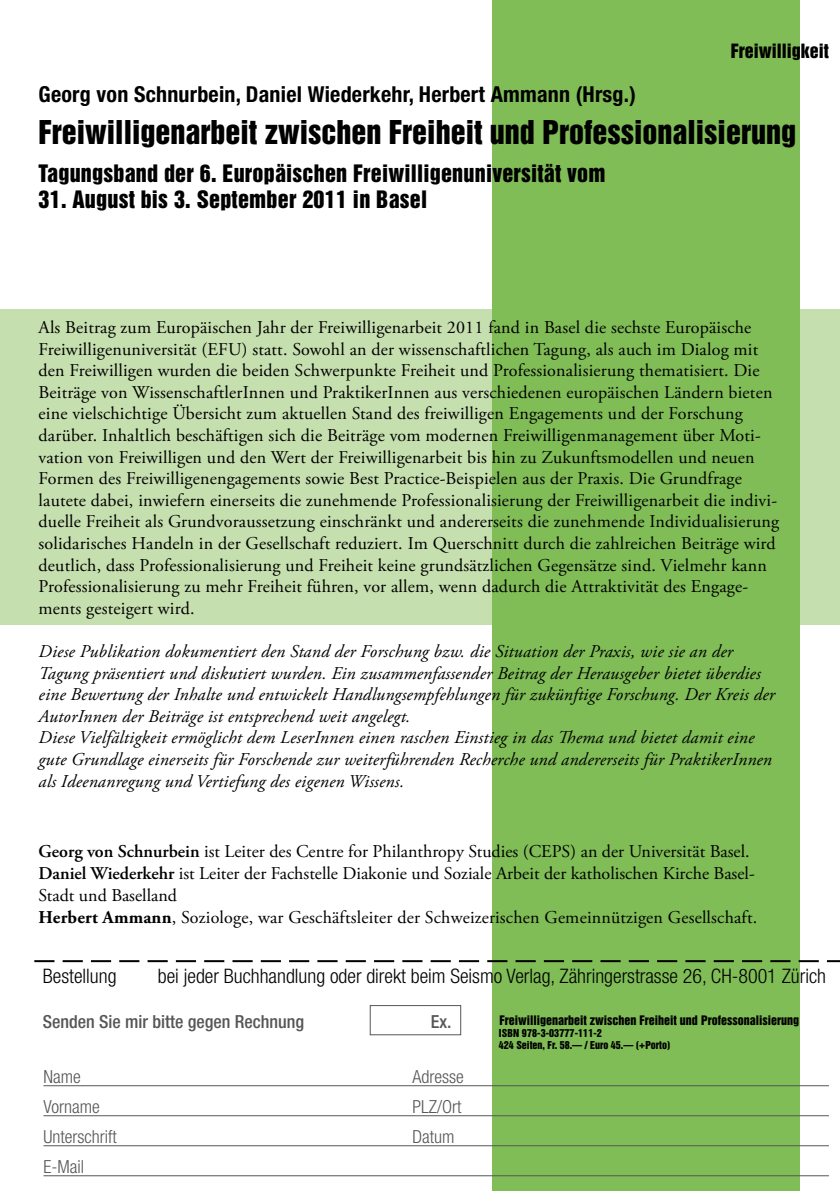
<style>
.page{position:relative;width:840px;height:1191px;background:#fff}
.page>*{position:absolute;margin:0;border:0;box-sizing:border-box;transform-origin:0 0}
.t1{font:30px "Helvetica Inserat";color:#000}
.t2{font:22px "Helvetica Inserat";letter-spacing:.01em;color:#000}
.t3{font:700 condensed 22px "Helvetica Neue";letter-spacing:.01em;color:#000}
.t4{font:300 condensed 20px "Helvetica Neue";color:#000}
.t5{font:18px/21.6px "Adobe Garamond Pro";letter-spacing:.01em;color:#000}
.t6{font:italic 18px/21.6px "Adobe Garamond Pro";letter-spacing:.01em;color:#000}
.t7{font:300 condensed 18px "Helvetica Neue";color:#565655}
.t8{font:500 condensed 18px "Helvetica Neue";color:#565655}
.t9{font:18px "Helvetica Inserat";color:#000}
.t10{font:12px "Helvetica Inserat";color:#000}
.t11{font:10px/12px "Helvetica Inserat";color:#000}
.s1{font-weight:600}
.s2{font-weight:700}
</style>
<div class="page">
<div style="left:0;top:309px;width:839px;height:315px;background:#c6dfaf"></div>
<div style="left:492px;top:0;width:307px;height:1191px;background:#80bd56"></div>
<hr style="left:43px;top:1085px;width:785px;height:1px;background:#565655">
<hr style="left:43px;top:1115px;width:785px;height:1px;background:#565655">
<hr style="left:43px;top:1145px;width:785px;height:1px;background:#565655">
<hr style="left:43px;top:1175px;width:785px;height:1px;background:#565655">
<div style="left:369px;top:1005px;width:92px;height:30px;border:1px solid #565655"></div>
<svg style="left:34px;top:960px;width:805px;height:2px"></svg>
<p class="t9" style="left:730px;top:40px;width:100px">Freiwilligkeit</p>
<p class="t3" style="left:39px;top:81px;width:598px">Georg von Schnurbein, Daniel Wiederkehr, Herbert Ammann (Hrsg.)</p>
<h1 class="t1" style="left:39px;top:114px;width:758px">Freiwilligenarbeit zwischen Freiheit und Professionalisierung</h1>
<p class="t2" style="left:39px;top:160px;width:568px">Tagungsband der 6. Europäischen Freiwilligenuniversität vom</p>
<p class="t2" style="left:39px;top:186px;width:390px">31. August bis 3. September 2011 in Basel</p>
<p class="t5" style="left:39px;top:317px;width:741px">Als Beitrag zum Europäischen Jahr der Freiwilligenarbeit 2011 fand in Basel die sechste Europäische Freiwilligenuniversität (EFU) statt. Sowohl an der wissenschaftlichen Tagung, als auch im Dialog mit den Freiwilligen wurden die beiden Schwerpunkte Freiheit und Professionalisierung thematisiert. Die Beiträge von WissenschaftlerInnen und PraktikerInnen aus verschiedenen europäischen Ländern bieten eine vielschichtige Übersicht zum aktuellen Stand des freiwilligen Engagements und der Forschung darüber. Inhaltlich beschäftigen sich die Beiträge vom modernen Freiwilligenmanagement über Moti&shy;vation von Freiwilligen und den Wert der Freiwilligenarbeit bis hin zu Zukunftsmodellen und neuen Formen des Freiwilligenengagements sowie Best Practice-Beispielen aus der Praxis. Die Grundfrage lautete dabei, inwiefern einerseits die zunehmende Professionalisierung der Freiwilligenarbeit die indivi&shy;duelle Freiheit als Grundvoraussetzung einschränkt und andererseits die zunehmende Individualisierung solidarisches Handeln in der Gesellschaft reduziert. Im Querschnitt durch die zahlreichen Beiträge wird deutlich, dass Professionalisierung und Freiheit keine grundsätzlichen Gegensätze sind. Vielmehr kann Professionalisierung zu mehr Freiheit führen, vor allem, wenn dadurch die Attraktivität des Engage&shy;ments gesteigert wird.</p>
<p class="t6" style="left:39px;top:641px;width:737px">Diese Publikation dokumentiert den Stand der Forschung bzw. die Situation der Praxis, wie sie an der Tagung präsentiert und diskutiert wurden. Ein zusammenfassender Beitrag der Herausgeber bietet überdies eine Bewertung der Inhalte und entwickelt Handlungsempfehlungen für zukünftige Forschung. Der Kreis der AutorInnen der Beiträge ist entsprechend weit angelegt.<br>Diese Vielfältigkeit ermöglicht dem LeserInnen einen raschen Einstieg in das Thema und bietet damit eine gute Grundlage einerseits für Forschende zur weiterführenden Recherche und andererseits für PraktikerInnen als Ideenanregung und Vertiefung des eigenen Wissens.</p>
<p class="t5" style="left:39px;top:841px;width:719px"><span class="s1">Georg von Schnurbein</span> ist Leiter des Centre for Philanthropy Studies (CEPS) an der Universität Basel.<br><span class="s1">Daniel Wiederkehr</span> ist Leiter der Fachstelle Diakonie und Soziale Arbeit der katholischen Kirche Basel-Stadt und Baselland<br><span class="s2">Herbert Ammann</span>, Soziologe, war Geschäftsleiter der Schweizerischen Gemeinnützigen Gesellschaft.</p>
<p class="t4" style="left:43px;top:964px;width:75px">Bestellung</p>
<p class="t4" style="left:158px;top:964px;width:669px">bei jeder Buchhandlung oder direkt beim Seismo Verlag, Zähringerstrasse 26, CH-8001 Zürich</p>
<p class="t8" style="left:43px;top:1010px;width:263px">Senden Sie mir bitte gegen Rechnung</p>
<p class="t8" style="left:430px;top:1010px;width:22px">Ex.</p>
<p class="t10" style="left:499px;top:1013px;width:301px">Freiwilligenarbeit zwischen Freiheit und Professonalisierung</p>
<p class="t11" style="left:498px;top:1027px;width:173px">ISBN 978-3-03777-111-2<br>424 Seiten, Fr. 58.— / Euro 45.— (+Porto)</p>
<p class="t7" style="left:43px;top:1066px;width:39px">Name</p>
<p class="t7" style="left:412px;top:1066px;width:53px">Adresse</p>
<p class="t7" style="left:43px;top:1096px;width:58px">Vorname</p>
<p class="t7" style="left:412px;top:1096px;width:50px">PLZ/Ort</p>
<p class="t7" style="left:43px;top:1126px;width:75px">Unterschrift</p>
<p class="t7" style="left:412px;top:1126px;width:44px">Datum</p>
<p class="t7" style="left:43px;top:1156px;width:42px">E-Mail</p>
</div>
